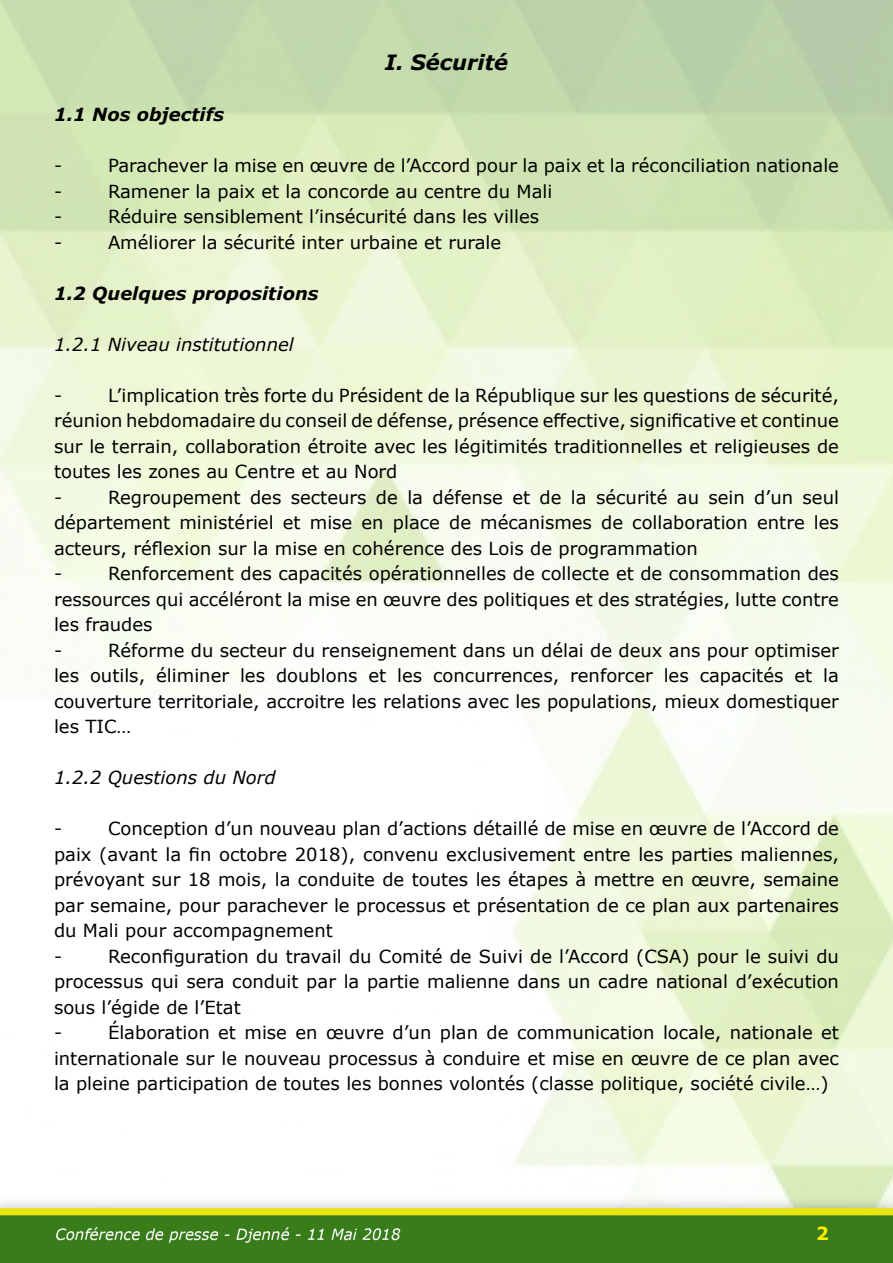
<style>
.page{position:relative;width:893px;height:1263px;background:#fff}
.page>*{position:absolute;margin:0;border:0;box-sizing:border-box;transform-origin:0 0}
.t1{font:italic 700 21px "Verdana";color:#000}
.t2{font:18px/25.5px "Verdana";color:#000}
.t3{font:italic 18px "Verdana";color:#000}
.t4{font:italic 700 18px "Verdana";color:#000}
.t5{font:700 18px "Verdana";color:#ffed00}
</style>
<div class="page">
<img style="left:0;top:0;width:893px;height:1263px">
<p class="t4" style="left:54px;top:102px;width:172px">1.1 Nos objectifs</p>
<p class="t1" style="left:385px;top:48px;width:125px">I. Sécurité</p>
<p class="t2" style="left:54px;top:153px;width:10px">-</p>
<p class="t2" style="left:108px;top:153px;width:732px">Parachever la mise en œuvre de l’Accord pour la paix et la réconciliation nationale</p>
<p class="t2" style="left:54px;top:178px;width:10px">-</p>
<p class="t2" style="left:108px;top:178px;width:446px">Ramener la paix et la concorde au centre du Mali</p>
<p class="t2" style="left:54px;top:204px;width:10px">-</p>
<p class="t2" style="left:108px;top:204px;width:433px">Réduire sensiblement l’insécurité dans les villes</p>
<p class="t2" style="left:54px;top:229px;width:10px">-</p>
<p class="t2" style="left:108px;top:229px;width:395px">Améliorer la sécurité inter urbaine et rurale</p>
<p class="t4" style="left:54px;top:280px;width:266px">1.2 Quelques propositions</p>
<p class="t3" style="left:54px;top:332px;width:241px">1.2.1 Niveau institutionnel</p>
<p class="t2" style="left:54px;top:382px;width:786px;text-indent:54px">L’implication très forte du Président de la République sur les questions de sécurité, réunion hebdomadaire du conseil de défense, présence effective, significative et continue sur le terrain, collaboration étroite avec les légitimités traditionnelles et religieuses de toutes les zones au Centre et au Nord<br>-</p>
<p class="t2" style="left:54px;top:382px;width:10px">-</p>
<p class="t2" style="left:54px;top:484px;width:786px;text-indent:54px">Regroupement des secteurs de la défense et de la sécurité au sein d’un seul département ministériel et mise en place de mécanismes de collaboration entre les acteurs, réflexion sur la mise en cohérence des Lois de programmation<br>-</p>
<p class="t2" style="left:54px;top:561px;width:786px;text-indent:54px">Renforcement des capacités opérationnelles de collecte et de consommation des ressources qui accéléront la mise en œuvre des politiques et des stratégies, lutte contre les fraudes<br>-</p>
<p class="t2" style="left:54px;top:637px;width:786px;text-align:justify;text-indent:54px">Réforme du secteur du renseignement dans un délai de deux ans pour optimiser les outils, éliminer les doublons et les concurrences, renforcer les capacités et la couverture territoriale, accroitre les relations avec les populations, mieux domestiquer les TIC…</p>
<p class="t3" style="left:54px;top:765px;width:223px">1.2.2 Questions du Nord</p>
<p class="t2" style="left:54px;top:816px;width:786px;text-indent:54px">Conception d’un nouveau plan d’actions détaillé de mise en œuvre de l’Accord de paix (avant la fin octobre 2018), convenu exclusivement entre les parties maliennes, prévoyant sur 18 mois, la conduite de toutes les étapes à mettre en œuvre, semaine par semaine, pour parachever le processus et présentation de ce plan aux partenaires du Mali pour accompagnement<br>-</p>
<p class="t2" style="left:54px;top:816px;width:10px">-</p>
<p class="t2" style="left:54px;top:943px;width:786px;text-indent:54px">Reconfiguration du travail du Comité de Suivi de l’Accord (CSA) pour le suivi du processus qui sera conduit par la partie malienne dans un cadre national d’exécution sous l’égide de l’Etat<br>-</p>
<p class="t2" style="left:54px;top:1020px;width:786px;text-align:justify;text-indent:54px">Élaboration et mise en œuvre d’un plan de communication locale, nationale et internationale sur le nouveau processus à conduire et mise en œuvre de ce plan avec la pleine participation de toutes les bonnes volontés (classe politique, société civile…)</p>
<p class="t5" style="left:816px;top:1221px;width:14px">2</p>
</div>
